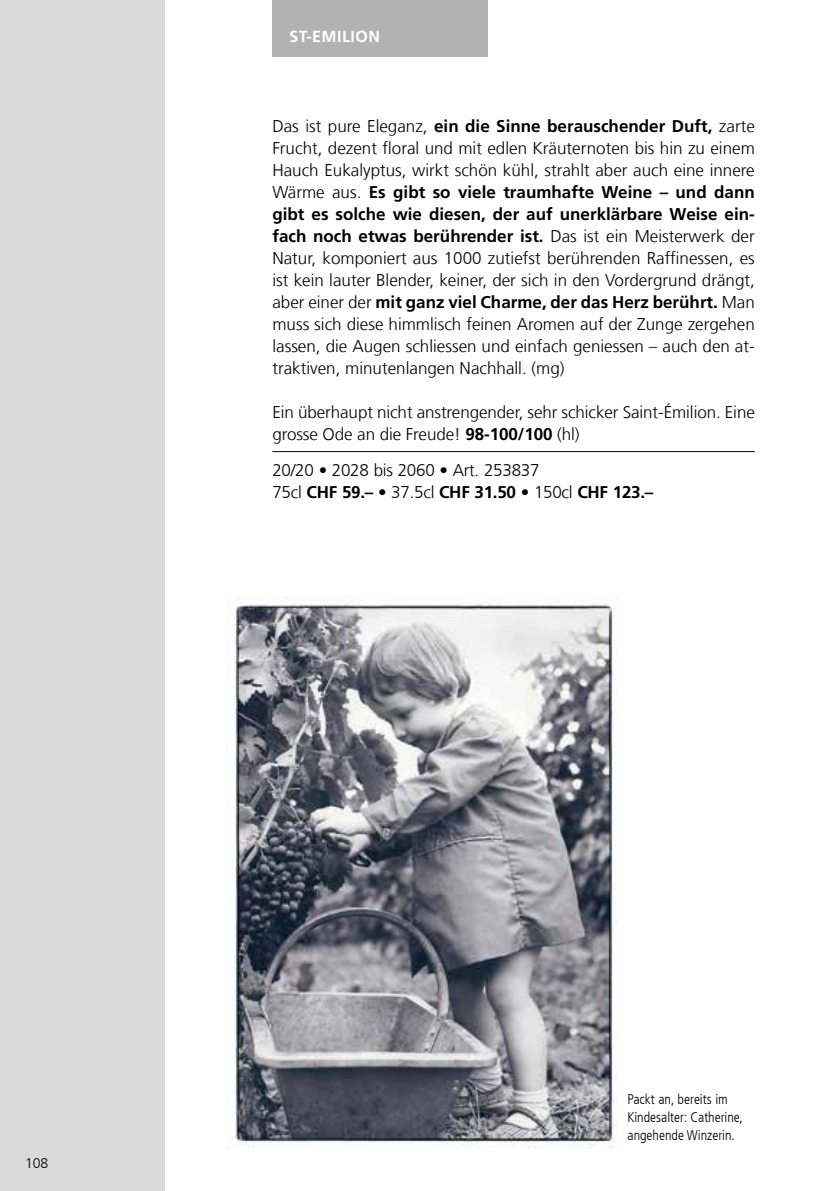
<style>
.page{position:relative;width:840px;height:1191px;background:#fff}
.page>*{position:absolute;margin:0;border:0;box-sizing:border-box;transform-origin:0 0}
.t1{font:300 17px/22px "Frutiger LT Com";letter-spacing:-.005em;color:#000}
.t2{font:700 16px "Frutiger LT Com";letter-spacing:.03em;color:#fff}
.t3{font:300 condensed 14px/18px "Frutiger LT Com";color:#000}
.t4{font:300 14px "Frutiger LT Com";color:#000}
.s1{font-weight:700}
</style>
<div class="page">
<div style="left:0;top:0;width:164px;height:1191px;background:#dadada"></div>
<hr style="left:272px;top:451px;width:482px;height:1px;background:#000">
<div style="left:272px;top:0;width:216px;height:57px;background:#b3b2b2"></div>
<img style="left:231px;top:598px;width:386px;height:550px">
<p class="t2" style="left:289px;top:27px;width:92px">ST-EMILION</p>
<p class="t1" style="left:272px;top:115px;width:483px;text-align:justify">Das ist pure Eleganz, <span class="s1">ein die Sinne berauschender Duft,</span> zarte Frucht, dezent floral und mit edlen Kräuternoten bis hin zu einem Hauch Eukalyptus, wirkt schön kühl, strahlt aber auch eine innere Wärme aus. <span class="s1">Es gibt so viele traumhafte Weine – und dann gibt es solche wie diesen, der auf unerklärbare Weise ein&shy;fach noch etwas berührender ist.</span> Das ist ein Meisterwerk der Natur, komponiert aus 1000 zutiefst berührenden Raffinessen, es ist kein lauter Blender, keiner, der sich in den Vordergrund drängt, aber einer der <span class="s1">mit ganz viel Charme, der das Herz berührt.</span> Man muss sich diese himmlisch feinen Aromen auf der Zunge zergehen lassen, die Augen schliessen und einfach geniessen – auch den at&shy;traktiven, minutenlangen Nachhall. (mg)</p>
<p class="t1" style="left:272px;top:401px;width:483px">Ein überhaupt nicht anstrengender, sehr schicker Saint-Émilion. Eine grosse Ode an die Freude! <span class="s1">98-100/100</span> (hl)</p>
<p class="t1" style="left:272px;top:459px;width:382px">20/20 • 2028 bis 2060 • Art. 253837<br>75cl <span class="s1">CHF 59.–</span> • 37.5cl <span class="s1">CHF 31.50</span> • 150cl <span class="s1">CHF 123.–</span></p>
<p class="t4" style="left:25px;top:1155px;width:25px">108</p>
<p class="t3" style="left:627px;top:1090px;width:117px">Packt an, bereits im<br>Kindesalter: Catherine, angehende Winzerin.</p>
</div>
